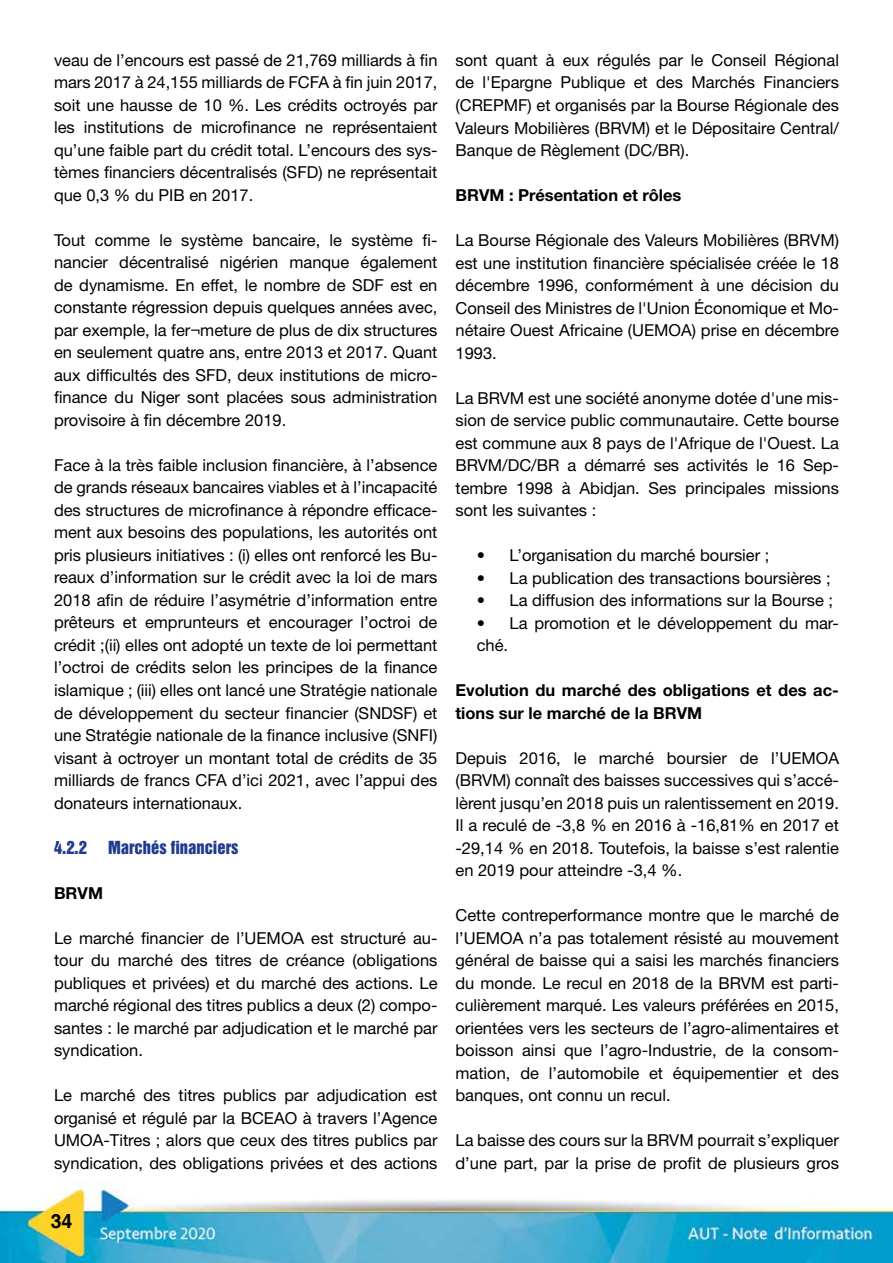
<style>
.page{position:relative;width:893px;height:1263px;background:#fff}
.page>*{position:absolute;margin:0;border:0;box-sizing:border-box;transform-origin:0 0}
.t1{font:700 19.5px "Helvetica";color:#000}
.t2{font:16.5px/22.5px "Helvetica Neue LT Std";color:#000;text-align:justify}
.t3{font:700 16.5px/22.5px "Helvetica Neue LT Std";color:#000}
.t4{font:16.5px "Helvetica Inserat";color:#213a8f}
</style>
<div class="page">
<img style="left:0;top:1182px;width:893px;height:81px">
<p class="t2" style="left:54px;top:48px;width:385px">veau de l’encours est passé de 21,769 milliards à fin mars 2017 à 24,155 milliards de FCFA à fin juin 2017, soit une hausse de 10 %. Les crédits octroyés par les institutions de microfinance ne représentaient qu’une faible part du crédit total. L’encours des sys&shy;tèmes financiers décentralisés (SFD) ne représentait que 0,3 % du PIB en 2017.</p>
<p class="t2" style="left:54px;top:228px;width:385px">Tout comme le système bancaire, le système fi&shy;nancier décentralisé nigérien manque également de dynamisme. En effet, le nombre de SDF est en constante régression depuis quelques années avec, par exemple, la fer¬meture de plus de dix structures en seulement quatre ans, entre 2013 et 2017. Quant aux difficultés des SFD, deux institutions de micro&shy;finance du Niger sont placées sous administration provisoire à fin décembre 2019.</p>
<p class="t2" style="left:54px;top:454px;width:385px">Face à la très faible inclusion financière, à l’absence de grands réseaux bancaires viables et à l’incapacité des structures de microfinance à répondre efficace&shy;ment aux besoins des populations, les autorités ont pris plusieurs initiatives : (i) elles ont renforcé les Bu&shy;reaux d’information sur le crédit avec la loi de mars 2018 afin de réduire l’asymétrie d’information entre prêteurs et emprunteurs et encourager l’octroi de crédit ;(ii) elles ont adopté un texte de loi permettant l’octroi de crédits selon les principes de la finance islamique ; (iii) elles ont lancé une Stratégie nationale de développement du secteur financier (SNDSF) et une Stratégie nationale de la finance inclusive (SNFI) visant à octroyer un montant total de crédits de 35 milliards de francs CFA d’ici 2021, avec l’appui des donateurs internationaux.</p>
<p class="t4" style="left:54px;top:837px;width:34px">4.2.2</p>
<p class="t4" style="left:108px;top:837px;width:132px">Marchés financiers</p>
<p class="t3" style="left:54px;top:881px;width:50px">BRVM</p>
<p class="t2" style="left:54px;top:926px;width:385px">Le marché financier de l’UEMOA est structuré au&shy;tour du marché des titres de créance (obligations publiques et privées) et du marché des actions. Le marché régional des titres publics a deux (2) compo&shy;santes : le marché par adjudication et le marché par syndication.</p>
<p class="t2" style="left:54px;top:1084px;width:385px">Le marché des titres publics par adjudication est organisé et régulé par la BCEAO à travers l’Agence UMOA-Titres ; alors que ceux des titres publics par syndication, des obligations privées et des actions</p>
<p class="t1" style="left:51px;top:1209px;width:23px">34</p>
<p class="t2" style="left:455px;top:49px;width:385px">sont quant à eux régulés par le Conseil Régional de l'Epargne Publique et des Marchés Financiers (CREPMF) et organisés par la Bourse Régionale des Valeurs Mobilières (BRVM) et le Dépositaire Central/ Banque de Règlement (DC/BR).</p>
<p class="t3" style="left:455px;top:184px;width:227px">BRVM : Présentation et rôles</p>
<p class="t2" style="left:455px;top:229px;width:385px">La Bourse Régionale des Valeurs Mobilières (BRVM) est une institution financière spécialisée créée le 18 décembre 1996, conformément à une décision du Conseil des Ministres de l'Union Économique et Mo&shy;nétaire Ouest Africaine (UEMOA) prise en décembre 1993.</p>
<p class="t2" style="left:455px;top:386px;width:385px">La BRVM est une société anonyme dotée d'une mis&shy;sion de service public communautaire. Cette bourse est commune aux 8 pays de l'Afrique de l'Ouest. La BRVM/DC/BR a démarré ses activités le 16 Sep&shy;tembre 1998 à Abidjan. Ses principales missions sont les suivantes :</p>
<p class="t2" style="left:477px;top:544px;width:294px">• L’organisation du marché boursier ;</p>
<p class="t2" style="left:477px;top:566px;width:355px">• La publication des transactions boursières ;</p>
<p class="t2" style="left:477px;top:589px;width:358px">• La diffusion des informations sur la Bourse ;</p>
<p class="t2" style="left:477px;top:611px;width:364px">• La promotion et le développement du mar&shy;ché.</p>
<p class="t3" style="left:455px;top:679px;width:385px">Evolution du marché des obligations et des ac&shy;tions sur le marché de la BRVM</p>
<p class="t2" style="left:455px;top:746px;width:385px">Depuis 2016, le marché boursier de l’UEMOA (BRVM) connaît des baisses successives qui s’accé&shy;lèrent jusqu’en 2018 puis un ralentissement en 2019.<br>Il a reculé de -3,8 % en 2016 à -16,81% en 2017 et -29,14 % en 2018. Toutefois, la baisse s’est ralentie en 2019 pour atteindre -3,4 %.</p>
<p class="t2" style="left:455px;top:904px;width:385px">Cette contreperformance montre que le marché de l’UEMOA n’a pas totalement résisté au mouvement général de baisse qui a saisi les marchés financiers du monde. Le recul en 2018 de la BRVM est parti&shy;culièrement marqué. Les valeurs préférées en 2015, orientées vers les secteurs de l’agro-alimentaires et boisson ainsi que l’agro-Industrie, de la consom&shy;mation, de l’automobile et équipementier et des banques, ont connu un recul.</p>
<p class="t2" style="left:455px;top:1129px;width:385px">La baisse des cours sur la BRVM pourrait s’expliquer d’une part, par la prise de profit de plusieurs gros</p>
</div>
